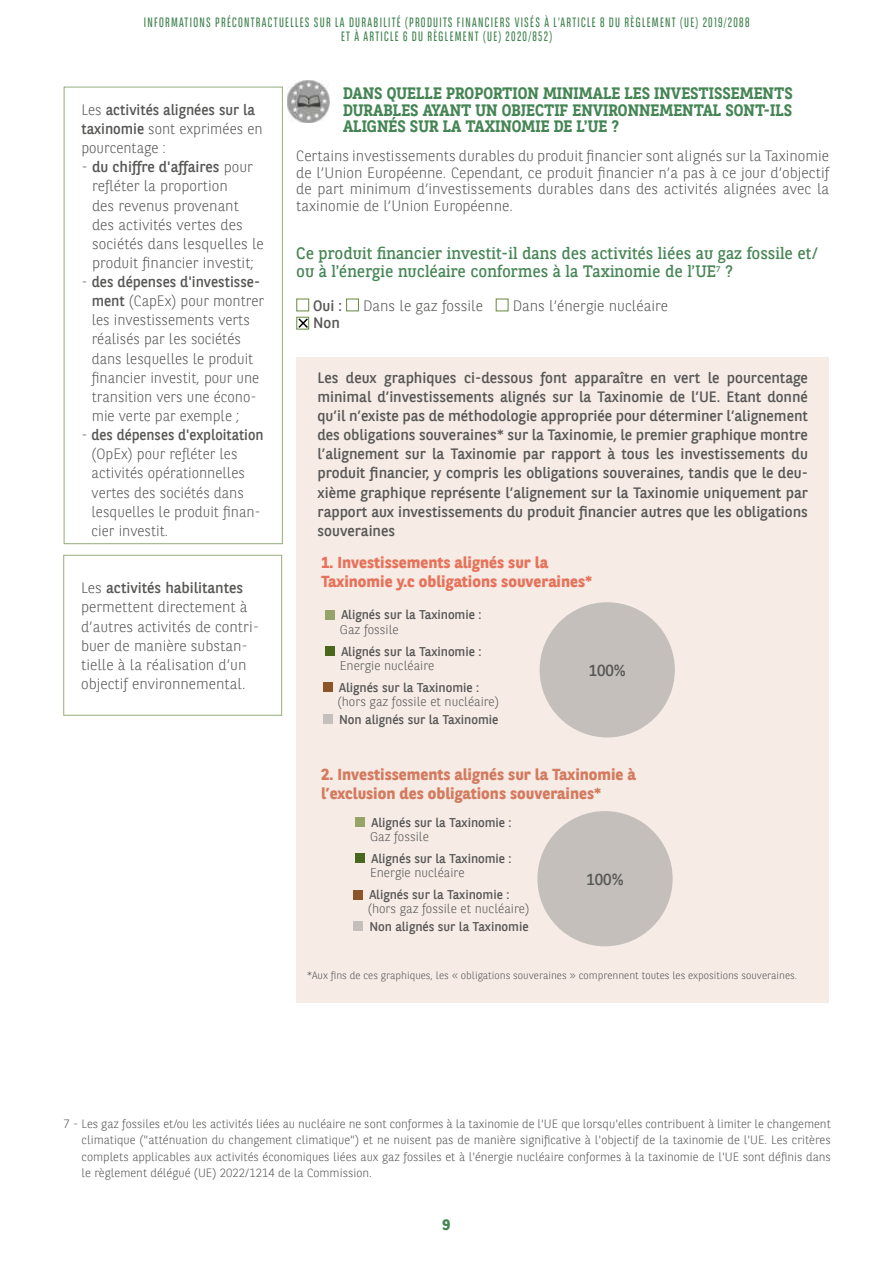
<style>
.page{position:relative;width:893px;height:1263px;background:#fff}
.page>*{position:absolute;margin:0;border:0;box-sizing:border-box;transform-origin:0 0}
.t1{font:700 16.5px/16.5px "BNPP Slab Serif";color:#458554;text-align:justify;scale:.95 1}
.t2{font:16.5px/18px "BNPP Slab Serif";color:#458554}
.t3{font:700 15.9px/19px "BNPP Sans";color:#d47a5e}
.t4{font:700 15.9px/19px "BNPP Sans";color:#e7725a}
.t5{font:15.9px "BNPP Sans";color:#575756}
.t6{font:300 15px/19.2px "BNPP Sans";color:#575756}
.t7{font:15px/19.2px "BNPP Sans";color:#575756;text-align:justify}
.t8{font:300 15px/19.2px "BNPP Sans";color:#575756;scale:.95 1}
.t9{font:700 15px "BNPP Sans";color:#458554}
.t10{font:13.5px/13.5px "BNPP Sans Condensed";letter-spacing:.1em;color:#458554;text-align:center;scale:.95 1}
.t11{font:12.75px "BNPP Sans";color:#575756}
.t12{font:300 12.75px "BNPP Sans";color:#575756}
.t13{font:300 12px/16.5px "BNPP Sans";color:#575756;text-align:justify}
.t14{font:300 10.5px "BNPP Sans";color:#575756}
.s1{font-weight:300}
.s2{font-weight:400}
</style>
<div class="page">
<div style="left:296px;top:298px;width:13px;height:13px;border:1px solid #6d8d47"></div>
<div style="left:346px;top:298px;width:13px;height:13px;border:1px solid #6d8d47"></div>
<div style="left:496px;top:298px;width:13px;height:13px;border:1px solid #6d8d47"></div>
<div style="left:296px;top:317px;width:13px;height:13px;border:1px solid #6d8d47"></div>
<div style="left:296px;top:357px;width:533px;height:645px;background:#f6ebe5"></div>
<div style="left:540px;top:602px;width:135px;height:135px;background:#c4bfba;border-radius:50%"></div>
<div style="left:326px;top:610px;width:9px;height:9px;background:#96a469"></div>
<div style="left:326px;top:646px;width:9px;height:9px;background:#4a671e"></div>
<div style="left:323px;top:683px;width:9px;height:9px;background:#8c5429"></div>
<div style="left:323px;top:714px;width:9px;height:10px;background:#c4bfba"></div>
<div style="left:356px;top:817px;width:9px;height:9px;background:#96a469"></div>
<div style="left:356px;top:854px;width:9px;height:9px;background:#4a671e"></div>
<div style="left:353px;top:890px;width:9px;height:9px;background:#8c5429"></div>
<div style="left:353px;top:922px;width:9px;height:9px;background:#c4bfba"></div>
<div style="left:537px;top:811px;width:136px;height:135px;background:#c4bfba;border-radius:50%"></div>
<img style="left:287px;top:80px;width:43px;height:43px">
<div style="left:64px;top:87px;width:219px;height:457px;border:1px solid #96ad7d"></div>
<div style="left:63px;top:555px;width:219px;height:161px;border:1px solid #96ad7d"></div>
<svg style="left:297px;top:317px;width:13px;height:12px"></svg>
<p class="t10" style="left:144px;top:16px;width:639px">INFORMATIONS PRÉCONTRACTUELLES SUR LA DURABILITÉ (PRODUITS FINANCIERS VISÉS À L’ARTICLE 8 DU RÈGLEMENT (UE) 2019/2088<br>ET À ARTICLE 6 DU RÈGLEMENT (UE) 2020/852)</p>
<p class="t7" style="left:81px;top:99px;width:183px;text-align:left"><span class="s1">Les</span> activités alignées sur la taxinomie <span class="s1">sont exprimées en pourcentage :</span></p>
<p class="t6" style="left:92px;top:157px;width:173px;text-indent:-11px">- <span class="s2">du chiffre d'affaires</span> pour refléter la proportion<br>des revenus provenant des activités vertes des sociétés dans lesquelles le produit financier investit;</p>
<p class="t6" style="left:92px;top:271px;width:174px;text-indent:-10px">- <span class="s2">des dépenses d'investisse&shy;ment</span> (CapEx) pour montrer les investissements verts réalisés par les sociétés dans lesquelles le produit financier investit, pour une transition vers une écono&shy;mie verte par exemple ;</p>
<p class="t8" style="left:92px;top:425px;width:182px;text-indent:-10px">- <span class="s2">des dépenses d'exploitation </span>(OpEx) pour refléter les activités opérationnelles vertes des sociétés dans lesquelles le produit finan&shy;cier investit.</p>
<p class="t6" style="left:81px;top:578px;width:180px">Les <span class="s2">activités habilitantes </span>permettent directement à d’autres activités de contri&shy;buer de manière substan&shy;tielle à la réalisation d’un objectif environnemental.</p>
<p class="t1" style="left:343px;top:84px;width:475px">DANS QUELLE PROPORTION MINIMALE LES INVESTISSEMENTS DURABLES AYANT UN OBJECTIF ENVIRONNEMENTAL SONT-ILS ALIGNÉS SUR LA TAXINOMIE DE L’UE ?</p>
<p class="t6" style="left:296px;top:147px;width:534px;line-height:16.5px;text-align:justify">Certains investissements durables du produit financier sont alignés sur la Taxinomie de l’Union Européenne. Cependant, ce produit financier n’a pas à ce jour d’objectif de part minimum d’investissements durables dans des activités alignées avec la taxinomie de l’Union Européenne.</p>
<p class="t2" style="left:296px;top:243px;width:523px">Ce produit financier investit-il dans des activités liées au gaz fossile et/ ou à l’énergie nucléaire conformes à la Taxinomie de l’UE<sup>7</sup> ?</p>
<p class="t7" style="left:313px;top:296px;width:30px">Oui :</p>
<p class="t6" style="left:363px;top:296px;width:121px">Dans le gaz fossile</p>
<p class="t6" style="left:513px;top:296px;width:157px">Dans l’énergie nucléaire</p>
<p class="t7" style="left:313px;top:312px;width:28px">Non</p>
<p class="t7" style="left:317px;top:367px;width:492px">Les deux graphiques ci-dessous font apparaître en vert le pourcentage minimal d’investissements alignés sur la Taxinomie de l’UE. Etant donné qu’il n’existe pas de méthodologie appropriée pour déterminer l’alignement des obligations souveraines* sur la Taxinomie, le premier graphique montre l’alignement sur la Taxinomie par rapport à tous les investissements du produit financier, y compris les obligations souveraines, tandis que le deu&shy;xième graphique représente l’alignement sur la Taxinomie uniquement par rapport aux investissements du produit financier autres que les obligations souveraines</p>
<p class="t4" style="left:321px;top:552px;width:273px">1. Investissements alignés sur la<br>Taxinomie y.c obligations souveraines*</p>
<p class="t11" style="left:341px;top:606px;width:142px">Alignés sur la Taxinomie :</p>
<p class="t12" style="left:340px;top:620px;width:61px">Gaz fossile</p>
<p class="t11" style="left:341px;top:642px;width:142px">Alignés sur la Taxinomie :</p>
<p class="t12" style="left:340px;top:657px;width:96px">Energie nucléaire</p>
<p class="t11" style="left:339px;top:679px;width:142px">Alignés sur la Taxinomie :</p>
<p class="t12" style="left:338px;top:693px;width:163px">(hors gaz fossile et nucléaire)</p>
<p class="t11" style="left:339px;top:710px;width:161px">Non alignés sur la Taxinomie</p>
<p class="t5" style="left:589px;top:659px;width:39px">100%</p>
<p class="t3" style="left:321px;top:764px;width:316px">2. Investissements alignés sur la Taxinomie à l’exclusion des obligations souveraines*</p>
<p class="t11" style="left:372px;top:813px;width:142px">Alignés sur la Taxinomie :</p>
<p class="t12" style="left:370px;top:828px;width:61px">Gaz fossile</p>
<p class="t11" style="left:372px;top:850px;width:142px">Alignés sur la Taxinomie :</p>
<p class="t12" style="left:370px;top:864px;width:96px">Energie nucléaire</p>
<p class="t11" style="left:369px;top:886px;width:142px">Alignés sur la Taxinomie :</p>
<p class="t12" style="left:368px;top:900px;width:163px">(hors gaz fossile et nucléaire)</p>
<p class="t11" style="left:369px;top:918px;width:161px">Non alignés sur la Taxinomie</p>
<p class="t5" style="left:586px;top:868px;width:39px">100%</p>
<p class="t14" style="left:307px;top:968px;width:492px">*Aux fins de ces graphiques, les « obligations souveraines » comprennent toutes les expositions souveraines.</p>
<p class="t13" style="left:82px;top:1115px;width:751px;text-indent:-18px">7 - Les gaz fossiles et/ou les activités liées au nucléaire ne sont conformes à la taxinomie de l'UE que lorsqu'elles contribuent à limiter le changement climatique ("atténuation du changement climatique") et ne nuisent pas de manière significative à l'objectif de la taxinomie de l'UE. Les critères complets applicables aux activités économiques liées aux gaz fossiles et à l'énergie nucléaire conformes à la taxinomie de l'UE sont définis dans le règlement délégué (UE) 2022/1214 de la Commission.</p>
<p class="t9" style="left:442px;top:1215px;width:9px">9</p>
</div>
